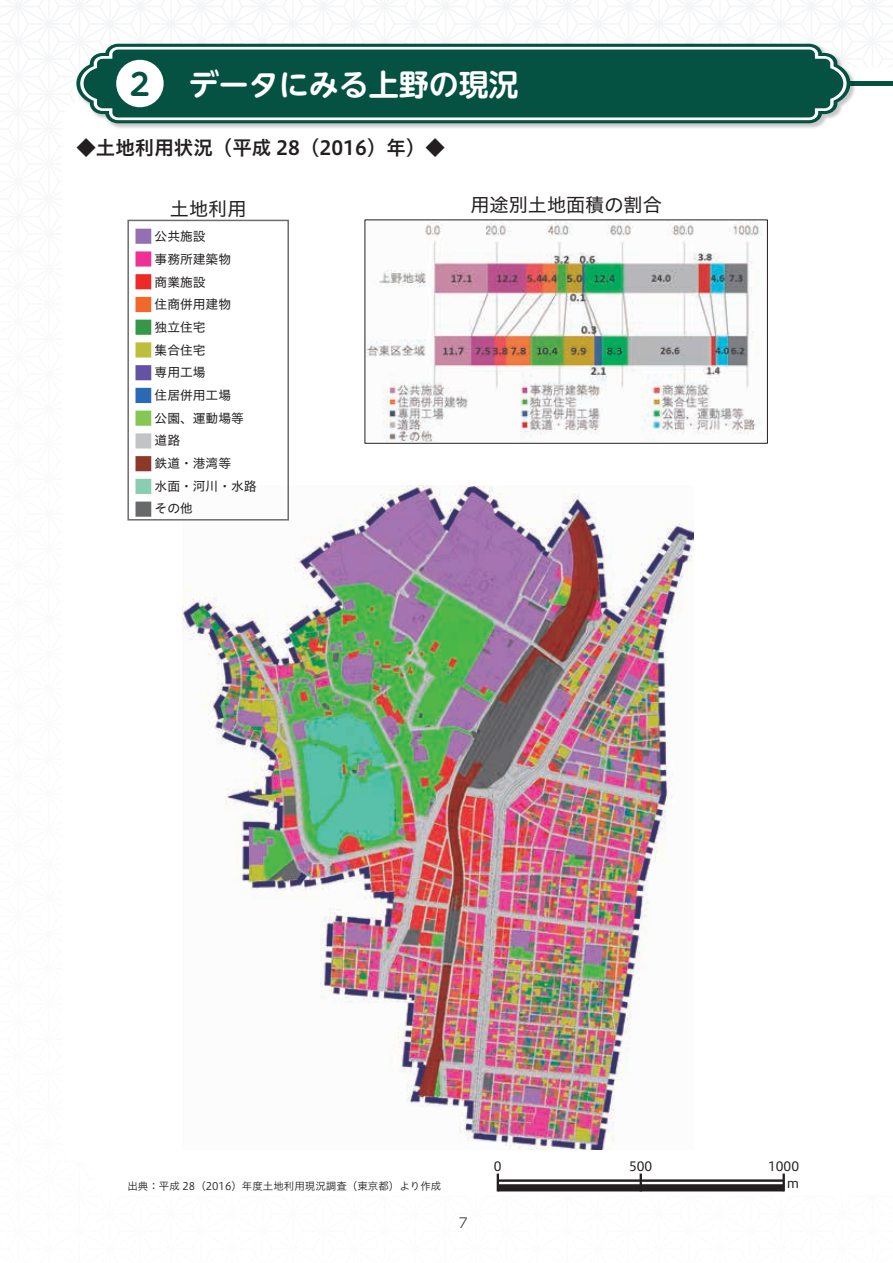
<style>
.page{position:relative;width:893px;height:1263px;background:#fff}
.page>*{position:absolute;margin:0;border:0;box-sizing:border-box;transform-origin:0 0}
.t1{font:700 30px "UD Shin M Go Pr 6 N De";color:#fff}
.t2{font:19.5px "Hiragino UD Sans Std N W6";color:#231f20}
.t3{font:19.2px "Hiragino UD Sans Std N W4";color:#231f20}
.t4{font:300 13.5px "UD Shin Go Pro";color:#231f20}
.t5{font:12.75px/22.6px "Hiragino UD Sans Std N W4";color:#231f20}
.t6{font:10.5px "Hiragino UD Sans Std N W3";color:#231f20}
.s1{color:#055142}
</style>
<div class="page">
<div style="left:85px;top:81px;width:808px;height:5px;background:#055142"></div>
<div style="left:76px;top:44px;width:780px;height:85px;background:#231f20;opacity:.25"></div>
<svg style="left:76px;top:44px;width:774px;height:79px;background:#377367"></svg>
<svg style="left:80px;top:47px;width:767px;height:73px;background:#1e6254"></svg>
<div style="left:116px;top:60px;width:48px;height:47px;background:#fff;border-radius:50%"></div>
<img style="left:182px;top:485px;width:511px;height:665px">
<img style="left:135px;top:228px;width:17px;height:289px">
<img style="left:367px;top:221px;width:395px;height:220px">
<div style="left:365px;top:219px;width:403px;height:225px;border:1px solid #231f20"></div>
<div style="left:127px;top:220px;width:162px;height:300px;border:2px solid #6c6d70"></div>
<hr style="left:782px;top:1173px;width:3px;height:18px;background:#231f20">
<svg style="left:497px;top:1173px;width:287px;height:18px"></svg>
<h1 class="t1" style="left:125px;top:58px;width:395px"><span class="s1">２</span>　 データにみる上野の現況</h1>
<h2 class="t2" style="left:76px;top:132px;width:370px">◆土地利用状況（平成 28（2016）年）◆</h2>
<h3 class="t3" style="left:170px;top:194px;width:78px">土地利用</h3>
<h3 class="t3" style="left:470px;top:190px;width:193px">用途別土地面積の割合</h3>
<p class="t5" style="left:155px;top:224px;width:104px">公共施設<br>事務所建築物<br>商業施設<br>住商併用建物<br>独立住宅<br>集合住宅<br>専用工場<br>住居併用工場<br>公園、運動場等道路<br>鉄道・港湾等<br>水面・河川・水路その他</p>
<p class="t5" style="left:494px;top:1154px;width:9px">0</p>
<p class="t5" style="left:629px;top:1154px;width:25px">500</p>
<p class="t5" style="left:768px;top:1154px;width:33px">1000</p>
<p class="t6" style="left:127px;top:1178px;width:315px">出典：平成 28（2016）年度土地利用現況調査（東京都）より作成</p>
<p class="t5" style="left:787px;top:1171px;width:14px">m</p>
<p class="t4" style="left:459px;top:1212px;width:10px">7</p>
</div>
